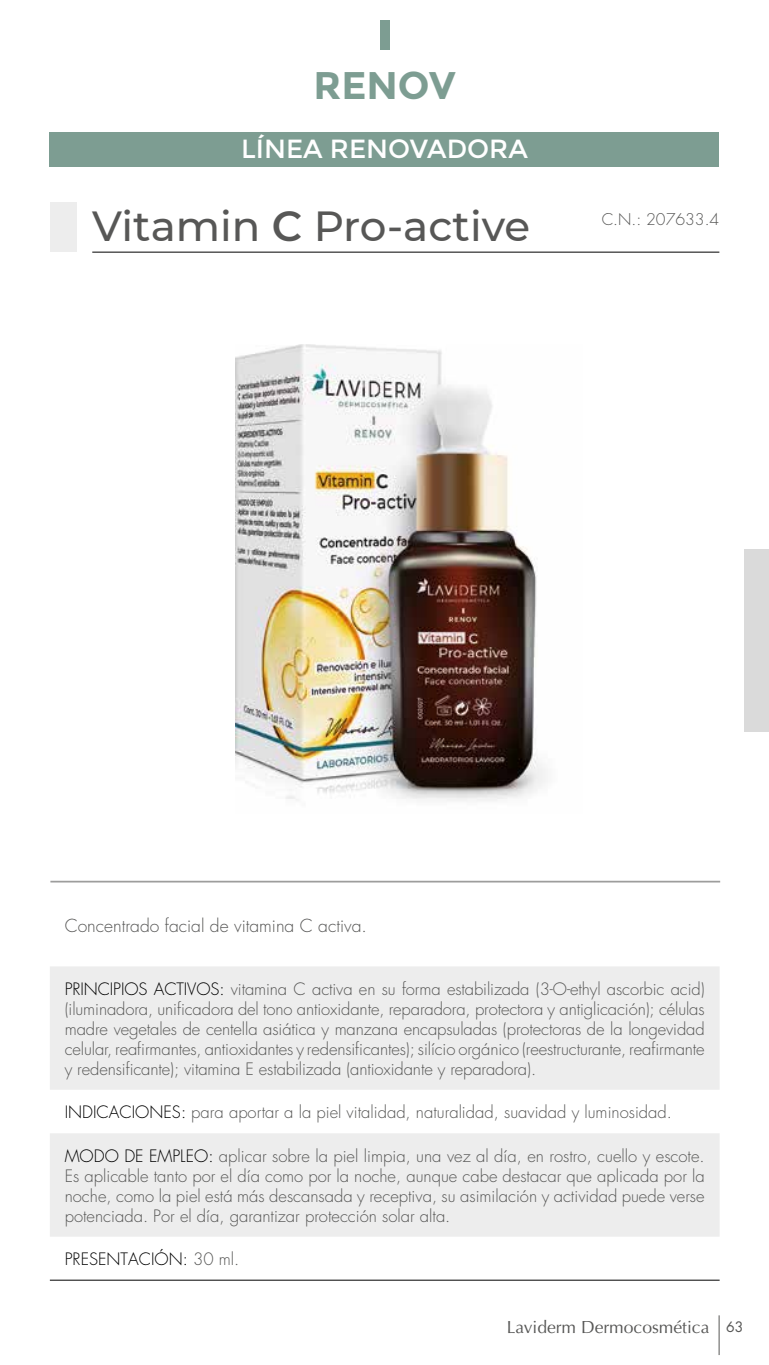
<style>
.page{position:relative;width:769px;height:1365px;background:#fff}
.page>*{position:absolute;margin:0;border:0;box-sizing:border-box;transform-origin:0 0}
.t1{font:500 42px "Montserrat";color:#575756}
.t2{font:700 38.5px "Montserrat";color:#7d9d92}
.t3{font:26.25px "Montserrat";color:#fff}
.t4{font:300 17.5px "Futura Std";color:#575756}
.t5{font:17.5px "Optima LT Std";color:#575756}
.t6{font:300 16.62px/19.9px "Futura Std";color:#575756;text-align:justify}
.t7{font:300 16.62px "Futura Std";color:#000}
.t8{font:300 15.75px "Futura Std";color:#575756}
.s1{font-weight:600}
.s2{color:#000}
.s3{color:#575756}
.s4{font-family:"Futura Std";font-size:14px}
</style>
<div class="page">
<hr style="left:719px;top:1315px;width:1px;height:39px;background:#575756">
<div style="left:745px;top:549px;width:24px;height:182px;background:#dadada"></div>
<svg style="left:50px;top:966px;width:670px;height:270px;fill:#ededed"></svg>
<hr style="left:50px;top:1279px;width:670px;height:1px;background:#000">
<hr style="left:50px;top:880px;width:670px;height:2px;background:#9d9d9c">
<div style="left:50px;top:202px;width:26px;height:50px;background:#ededed"></div>
<hr style="left:92px;top:252px;width:627px;height:1px;background:#000">
<div style="left:50px;top:132px;width:669px;height:35px;background:#7d9d92"></div>
<div style="left:379px;top:20px;width:10px;height:30px;background:#7d9d92"></div>
<img style="left:236px;top:344px;width:310px;height:457px">
<h2 class="t2" style="left:313px;top:63px;width:144px">RENOV</h2>
<h3 class="t3" style="left:241px;top:133px;width:288px">LÍNEA RENOVADORA</h3>
<h1 class="t1" style="left:92px;top:196px;width:439px">Vitamin <span class="s1">C</span> Pro-active</h1>
<p class="t8" style="left:602px;top:210px;width:119px">C.N.: 207633.4</p>
<p class="t4" style="left:65px;top:914px;width:304px">Concentrado facial de vitamina C activa.</p>
<p class="t6" style="left:65px;top:979px;width:641px"><span class="s2">PRINCIPIOS ACTIVOS:</span> vitamina C activa en su forma estabilizada (3-O-ethyl ascorbic acid) (iluminadora, unificadora del tono antioxidante, reparadora, protectora y antiglicación); células madre vegetales de centella asiática y manzana encapsuladas (protectoras de la longevidad celular, reafirmantes, antioxidantes y redensificantes); silício orgánico (reestructurante, reafirmante y redensificante); vitamina E estabilizada (antioxidante y reparadora).</p>
<p class="t6" style="left:65px;top:1102px;width:609px"><span class="s2">INDICACIONES:</span> para aportar a la piel vitalidad, naturalidad, suavidad y luminosidad.</p>
<p class="t6" style="left:65px;top:1146px;width:641px"><span class="s2">MODO DE EMPLEO:</span> aplicar sobre la piel limpia, una vez al día, en rostro, cuello y escote.<br>Es aplicable tanto por el día como por la noche, aunque cabe destacar que aplicada por la noche, como la piel está más descansada y receptiva, su asimilación y actividad puede verse potenciada. Por el día, garantizar protección solar alta.</p>
<p class="t7" style="left:65px;top:1248px;width:176px">PRESENTACIÓN: <span class="s3">30 ml.</span></p>
<p class="t5" style="left:507px;top:1316px;width:238px">Laviderm Dermocosmética <span class="s4">63</span></p>
</div>
